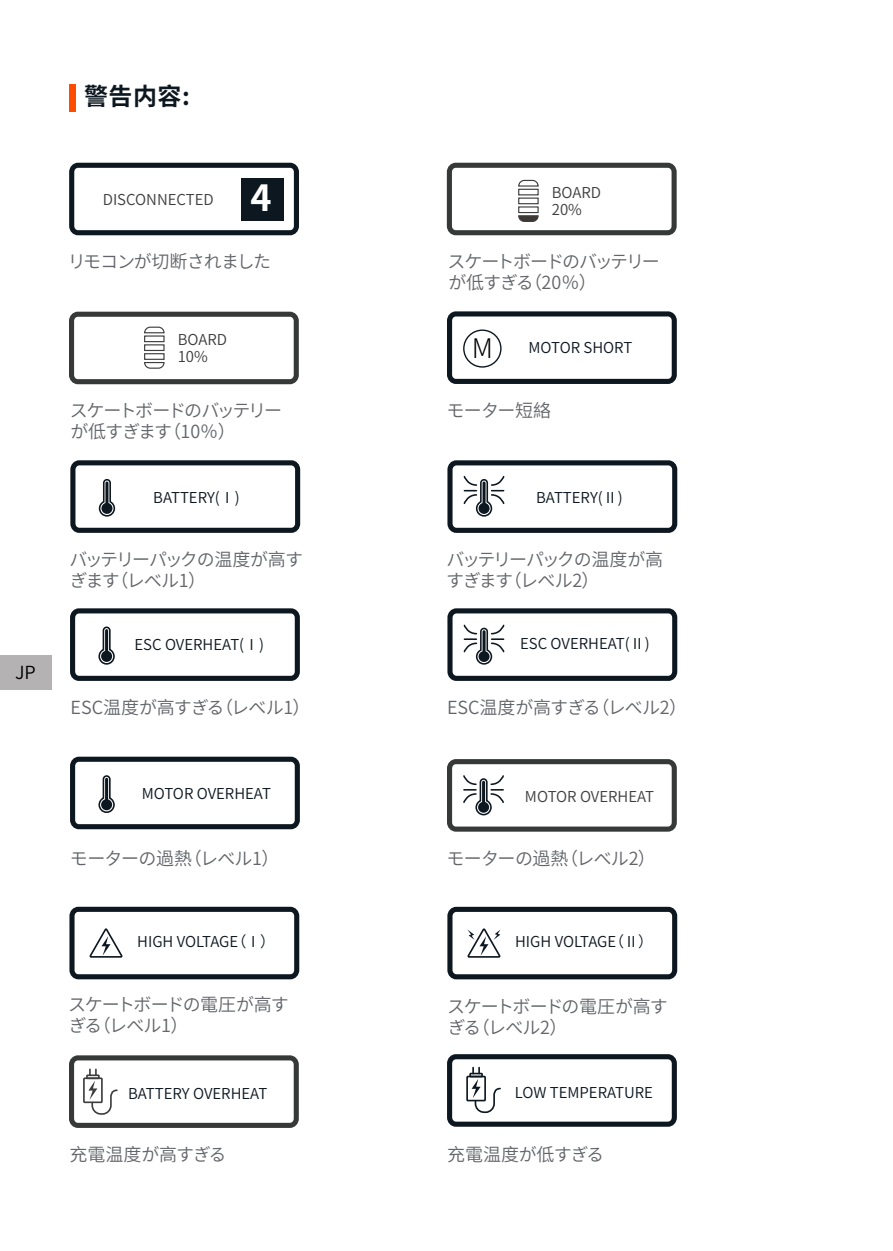
<style>
.page{position:relative;width:893px;height:1251px;background:#fff}
.page>*{position:absolute;margin:0;border:0;box-sizing:border-box;transform-origin:0 0}
.t1{font:700 36px "Source Han Sans CN";color:#fff}
.t2{font:300 27px "Source Han Sans CN";color:#000}
.t3{font:700 24px "Source Han Sans CN";color:#0d1720}
.t4{font:18px/21px "Source Han Sans CN";letter-spacing:-.05em;color:#63656a}
.t5{font:18px "Source Han Sans CN";letter-spacing:-.015em;color:#63656a}
.t6{font:18px "Source Han Sans CN";letter-spacing:-.025em;color:#63656a}
.t7{font:18px/21px "Source Han Sans CN";letter-spacing:-.09em;color:#63656a}
.t8{font:18px/21px "Source Han Sans CN";letter-spacing:-.08em;color:#63656a}
.t9{font:18px "Source Han Sans CN";letter-spacing:-.01em;color:#63656a}
.t10{font:18px "Source Han Sans CN";color:#000}
.t11{font:15px "Source Han Sans CN";color:#0d1720}
.t12{font:15px/16.5px "Source Han Sans CN";color:#3e3e3e}
</style>
<div class="page">
<div style="left:0;top:655px;width:51px;height:34px;background:#b4b2b2"></div>
<div style="left:69px;top:85px;width:6px;height:27px;background:#ff4c00"></div>
<div style="left:447px;top:460px;width:230px;height:73px;border:5px solid #0d1720;border-radius:7px"></div>
<svg style="left:463px;top:475px;width:42px;height:42px"></svg>
<div style="left:70px;top:460px;width:230px;height:72px;border:5px solid #0d1720;border-radius:7px"></div>
<svg style="left:98px;top:478px;width:18px;height:39px"></svg>
<div style="left:70px;top:608px;width:230px;height:72px;border:5px solid #0d1720;border-radius:7px"></div>
<svg style="left:98px;top:626px;width:17px;height:39px"></svg>
<div style="left:447px;top:608px;width:230px;height:72px;border:5px solid #0d1720;border-radius:7px"></div>
<svg style="left:463px;top:624px;width:42px;height:41px"></svg>
<svg style="left:70px;top:756px;width:230px;height:73px"></svg>
<svg style="left:447px;top:759px;width:230px;height:72px"></svg>
<svg style="left:447px;top:311px;width:230px;height:73px"></svg>
<div style="left:463px;top:329px;width:39px;height:38px;border:1px solid #0d1720;border-radius:50%"></div>
<svg style="left:69px;top:906px;width:230px;height:73px"></svg>
<div style="left:447px;top:1053px;width:230px;height:73px;border:5px solid #0d1720;border-radius:7px"></div>
<div style="left:466px;top:1075px;width:20px;height:26px;border:2px solid #0d1720"></div>
<div style="left:469px;top:1072px;width:14px;height:5px;border:2px solid #0d1720"></div>
<svg style="left:472px;top:1067px;width:29px;height:46px"></svg>
<svg style="left:467px;top:928px;width:34px;height:30px"></svg>
<div style="left:447px;top:906px;width:230px;height:73px;border:5px solid #0d1720;border-radius:7px"></div>
<svg style="left:69px;top:1055px;width:230px;height:72px"></svg>
<svg style="left:69px;top:163px;width:230px;height:72px"></svg>
<div style="left:241px;top:178px;width:43px;height:42px;background:#0d1720"></div>
<svg style="left:447px;top:163px;width:230px;height:72px"></svg>
<svg style="left:69px;top:311px;width:230px;height:73px"></svg>
<p class="t10" style="left:15px;top:662px;width:22px">JP</p>
<h3 class="t3" style="left:84px;top:83px;width:107px">警告内容:</h3>
<p class="t12" style="left:103px;top:192px;width:112px">DISCONNECTED</p>
<h1 class="t1" style="left:251px;top:178px;width:23px">4</h1>
<p class="t4" style="left:68px;top:251px;width:205px">リモコンが切断されました</p>
<p class="t12" style="left:178px;top:331px;width:51px">BOARD<br>10%</p>
<p class="t7" style="left:70px;top:400px;width:214px">スケートボードのバッテリーが低すぎます（10％）</p>
<p class="t11" style="left:153px;top:489px;width:88px">BATTERY(Ⅰ)</p>
<p class="t4" style="left:69px;top:549px;width:235px">バッテリーパックの温度が高すぎます（レベル1）</p>
<p class="t11" style="left:135px;top:635px;width:131px">ESC OVERHEAT(Ⅰ)</p>
<p class="t5" style="left:71px;top:697px;width:242px">ESC温度が高すぎる（レベル1）</p>
<p class="t11" style="left:142px;top:784px;width:131px">MOTOR OVERHEAT</p>
<p class="t6" style="left:70px;top:847px;width:211px">モーターの過熱（レベル1）</p>
<p class="t11" style="left:137px;top:933px;width:140px">HIGH VOLTAGE（Ⅰ）</p>
<p class="t4" style="left:68px;top:994px;width:222px">スケートボードの電圧が高すぎる（レベル1）</p>
<p class="t11" style="left:128px;top:1084px;width:141px">BATTERY OVERHEAT</p>
<p class="t9" style="left:69px;top:1143px;width:159px">充電温度が高すぎる</p>
<p class="t12" style="left:552px;top:185px;width:51px">BOARD<br>20%</p>
<p class="t8" style="left:448px;top:251px;width:214px">スケートボードのバッテリーが低すぎる（20％）</p>
<h2 class="t2" style="left:472px;top:333px;width:23px">M</h2>
<p class="t11" style="left:528px;top:339px;width:105px">MOTOR SHORT</p>
<p class="t4" style="left:446px;top:400px;width:106px">モーター短絡</p>
<p class="t11" style="left:536px;top:489px;width:88px">BATTERY(Ⅱ)</p>
<p class="t4" style="left:446px;top:549px;width:219px">バッテリーパックの温度が高すぎます（レベル2）</p>
<p class="t11" style="left:520px;top:635px;width:131px">ESC OVERHEAT(Ⅱ)</p>
<p class="t5" style="left:447px;top:697px;width:242px">ESC温度が高すぎる（レベル2）</p>
<p class="t12" style="left:525px;top:788px;width:131px">MOTOR OVERHEAT</p>
<p class="t6" style="left:446px;top:847px;width:211px">モーターの過熱（レベル2）</p>
<p class="t11" style="left:515px;top:933px;width:140px">HIGH VOLTAGE（Ⅱ）</p>
<p class="t4" style="left:447px;top:996px;width:222px">スケートボードの電圧が高すぎる（レベル2）</p>
<p class="t11" style="left:515px;top:1083px;width:140px">LOW TEMPERATURE</p>
<p class="t9" style="left:447px;top:1144px;width:159px">充電温度が低すぎる</p>
</div>
